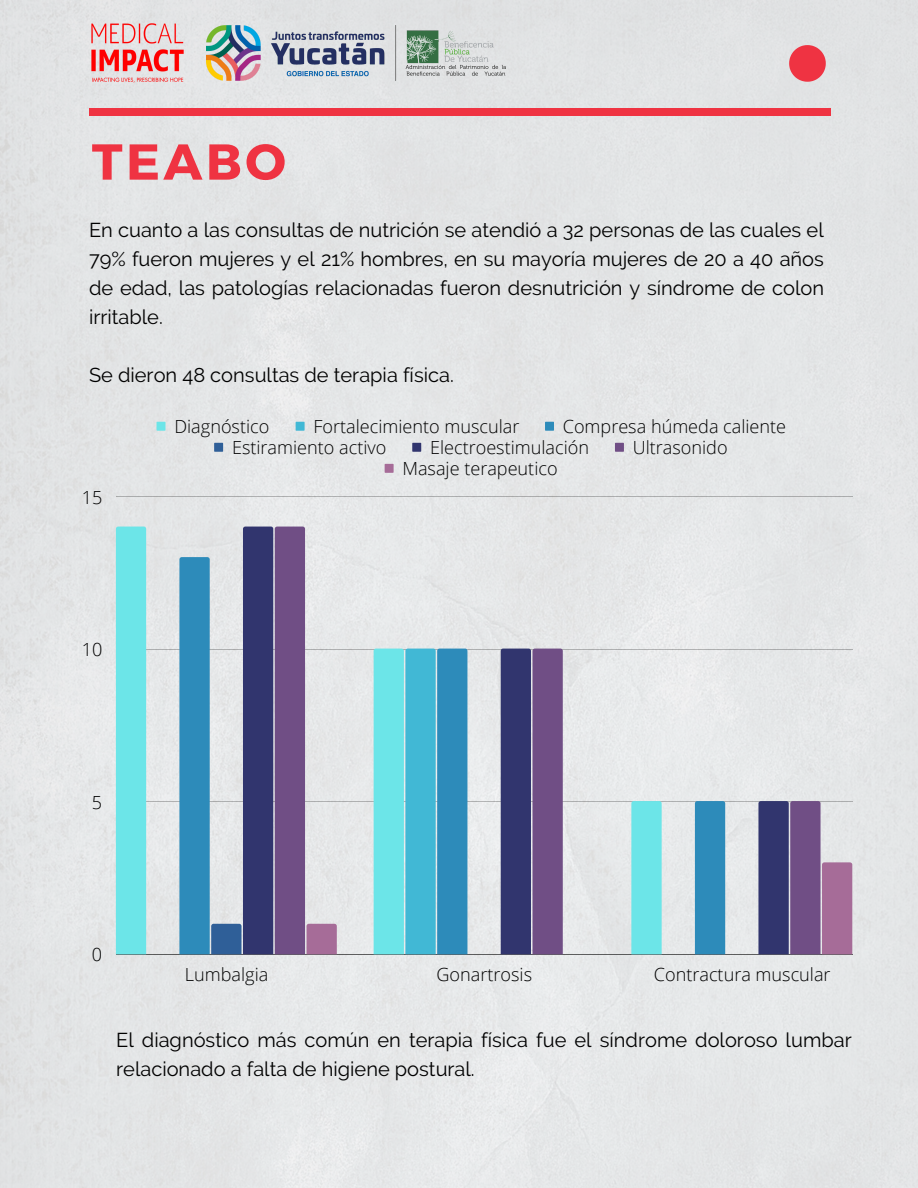
<style>
.page{position:relative;width:918px;height:1188px;background:#e4e6e7}
.page>*{position:absolute;margin:0;border:0;box-sizing:border-box;transform-origin:0 0}
.t1{font:700 50.4px "Montserrat";letter-spacing:.07em;color:#ef3342}
.t2{font:20.1px/29px "Raleway";color:#000;text-align:justify}
.t3{font:300 18.15px "Open Sans";color:#000}
</style>
<div class="page">
<div style="left:89px;top:108px;width:741px;height:8px;background:#ef3342"></div>
<svg style="left:789px;top:45px;width:37px;height:37px"></svg>
<img style="left:206px;top:26px;width:299px;height:55px">
<img style="left:89px;top:23px;width:97px;height:60px">
<svg style="left:157px;top:422px;width:9px;height:9px"></svg>
<svg style="left:296px;top:422px;width:9px;height:9px"></svg>
<svg style="left:545px;top:422px;width:9px;height:9px"></svg>
<svg style="left:214px;top:443px;width:9px;height:9px"></svg>
<svg style="left:412px;top:443px;width:9px;height:9px"></svg>
<svg style="left:615px;top:443px;width:9px;height:9px"></svg>
<svg style="left:385px;top:464px;width:9px;height:9px"></svg>
<hr style="left:116px;top:496px;width:736px;height:1px;background:#000">
<hr style="left:116px;top:649px;width:736px;height:1px;background:#000">
<hr style="left:116px;top:801px;width:736px;height:1px;background:#000">
<hr style="left:116px;top:954px;width:736px;height:1px;background:#000">
<div style="left:116px;top:527px;width:30px;height:427px;background:#6ce5e8"></div>
<div style="left:631px;top:801px;width:31px;height:153px;background:#6ce5e8"></div>
<svg style="left:374px;top:649px;width:93px;height:305px;background:#4db9d3"></svg>
<div style="left:695px;top:801px;width:30px;height:153px;background:#2d8bba"></div>
<svg style="left:501px;top:649px;width:62px;height:305px;background:#55467d"></svg>
<svg style="left:179px;top:527px;width:158px;height:427px;background:#8793b3"></svg>
<svg style="left:758px;top:801px;width:94px;height:153px;background:#796491"></svg>
<h1 class="t1" style="left:92px;top:129px;width:196px">TEABO</h1>
<p class="t2" style="left:89px;top:216px;width:737px">En cuanto a las consultas de nutrición se atendió a 32 personas de las cuales el 79% fueron mujeres y el 21% hombres, en su mayoría mujeres de 20 a 40 años de edad, las patologías relacionadas fueron desnutrición y síndrome de colon irritable.</p>
<p class="t2" style="left:89px;top:361px;width:366px">Se dieron 48 consultas de terapia física.</p>
<p class="t3" style="left:82px;top:485px;width:22px">15</p>
<p class="t3" style="left:82px;top:637px;width:22px">10</p>
<p class="t3" style="left:174px;top:414px;width:96px">Diagnóstico</p>
<p class="t3" style="left:313px;top:414px;width:208px">Fortalecimiento muscular</p>
<p class="t3" style="left:563px;top:414px;width:225px">Compresa húmeda caliente</p>
<p class="t3" style="left:232px;top:435px;width:156px">Estiramiento activo</p>
<p class="t3" style="left:430px;top:435px;width:160px">Electroestimulación</p>
<p class="t3" style="left:633px;top:435px;width:96px">Ultrasonido</p>
<p class="t3" style="left:402px;top:456px;width:157px">Masaje terapeutico</p>
<p class="t3" style="left:92px;top:790px;width:12px">5</p>
<p class="t3" style="left:92px;top:942px;width:12px">0</p>
<p class="t3" style="left:185px;top:962px;width:85px">Lumbalgia</p>
<p class="t3" style="left:437px;top:962px;width:97px">Gonartrosis</p>
<p class="t3" style="left:654px;top:962px;width:178px">Contractura muscular</p>
<p class="t2" style="left:116px;top:1026px;width:737px">El diagnóstico más común en terapia física fue el síndrome doloroso lumbar relacionado a falta de higiene postural.</p>
</div>
